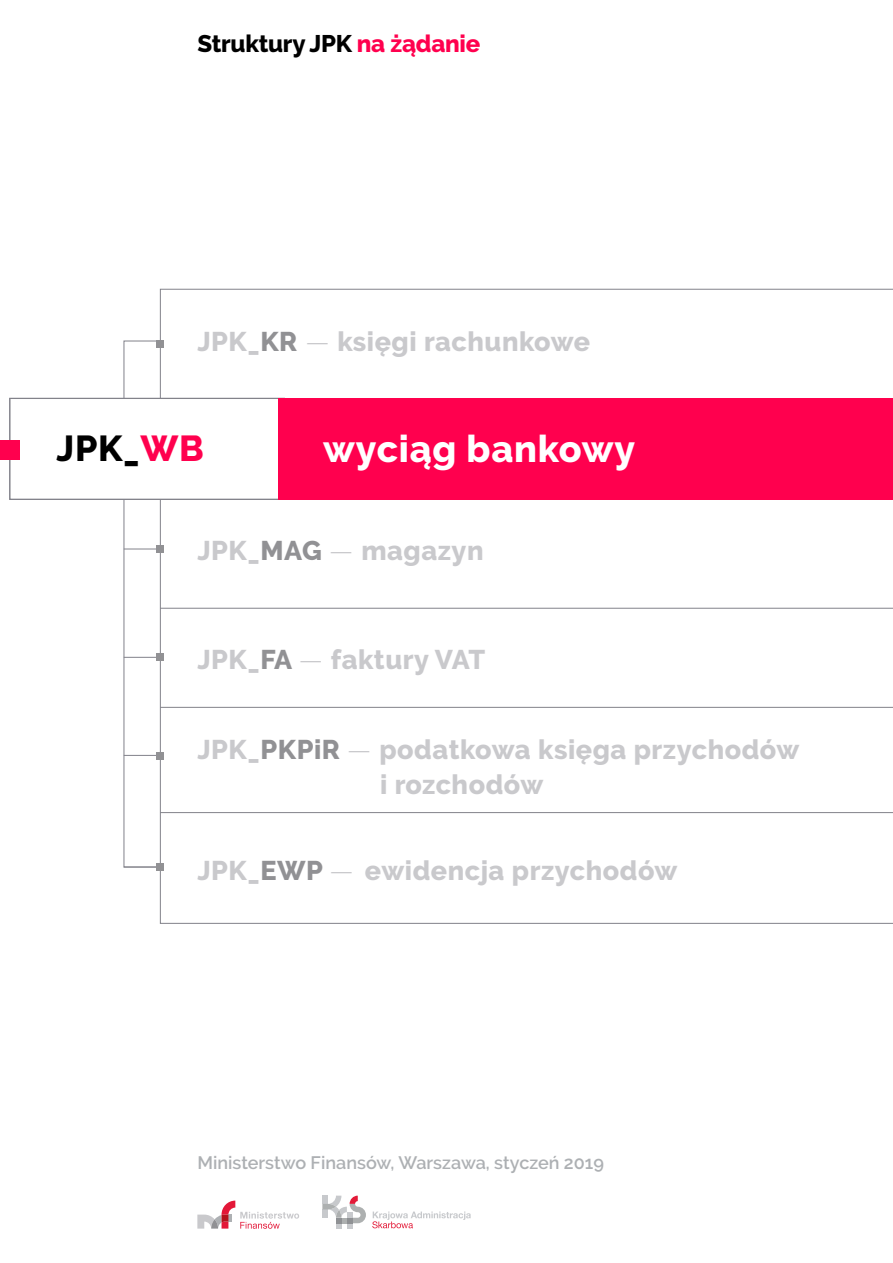
<style>
.page{position:relative;width:893px;height:1263px;background:#fff}
.page>*{position:absolute;margin:0;border:0;box-sizing:border-box;transform-origin:0 0}
.Text_podstawowy{font:800 37.5px "Raleway";letter-spacing:.02em;color:#fff}
.Text_podstawowy-2{font:800 36px "Raleway";color:#000}
.Text_podstawowy-3{font:800 27px/34.5px "Raleway";letter-spacing:.02em;color:#c9c9cc}
.Text_podstawowy-4{font:800 24px "Raleway";letter-spacing:-.01em;color:#000}
.t1{font:600 18px "Raleway";color:#adb0b3}
.s1{color:#ff004e}
.s2{color:#919194}
.s3{font-weight:300}
</style>
<div class="page">
<hr style="left:124px;top:549px;width:36px;height:1px;background:#82828a">
<svg style="left:160px;top:289px;width:733px;height:634px"></svg>
<div style="left:157px;top:341px;width:7px;height:7px;background:#919194"></div>
<div style="left:157px;top:545px;width:7px;height:7px;background:#919194"></div>
<hr style="left:124px;top:657px;width:36px;height:1px;background:#82828a">
<div style="left:157px;top:654px;width:7px;height:7px;background:#919194"></div>
<svg style="left:197px;top:1200px;width:102px;height:29px"></svg>
<svg style="left:372px;top:1211px;width:99px;height:17px"></svg>
<svg style="left:322px;top:1195px;width:44px;height:34px"></svg>
<hr style="left:124px;top:755px;width:36px;height:1px;background:#82828a">
<div style="left:157px;top:752px;width:7px;height:7px;background:#919194"></div>
<svg style="left:10px;top:400px;width:275px;height:100px"></svg>
<div style="left:10px;top:398px;width:274px;height:101px;border:1px solid #82828a"></div>
<div style="left:279px;top:398px;width:614px;height:101px;background:#ff004e"></div>
<div style="left:0;top:440px;width:19px;height:19px;background:#ff004e"></div>
<hr style="left:160px;top:812px;width:733px;height:1px;background:#82828a">
<hr style="left:124px;top:867px;width:36px;height:1px;background:#82828a">
<div style="left:157px;top:864px;width:7px;height:7px;background:#919194"></div>
<p class="Text_podstawowy-4" style="left:197px;top:30px;width:284px">Struktury JPK <span class="s1">na żądanie</span></p>
<p class="Text_podstawowy-3" style="left:197px;top:325px;width:394px">JPK_<span class="s2">KR</span> <span class="s3">—</span> księgi rachunkowe</p>
<p class="Text_podstawowy-2" style="left:56px;top:428px;width:149px">JPK_<span class="s1">WB</span></p>
<p class="Text_podstawowy" style="left:323px;top:428px;width:313px">wyciąg bankowy</p>
<p class="Text_podstawowy-3" style="left:197px;top:534px;width:288px">JPK_<span class="s2">MAG</span> <span class="s3">—</span> magazyn</p>
<p class="Text_podstawowy-3" style="left:197px;top:642px;width:289px">JPK_<span class="s2">FA</span> <span class="s3">—</span> faktury VAT</p>
<p class="Text_podstawowy-3" style="left:380px;top:732px;width:421px;text-indent:-183px">JPK_<span class="s2">PKPiR</span> <span class="s3">—</span> podatkowa księga przychodów i rozchodów</p>
<p class="Text_podstawowy-3" style="left:197px;top:853px;width:482px">JPK_<span class="s2">EWP</span> <span class="s3">—</span> ewidencja przychodów</p>
<p class="t1" style="left:197px;top:1153px;width:408px">Ministerstwo Finansów, Warszawa, styczeń 2019</p>
</div>
